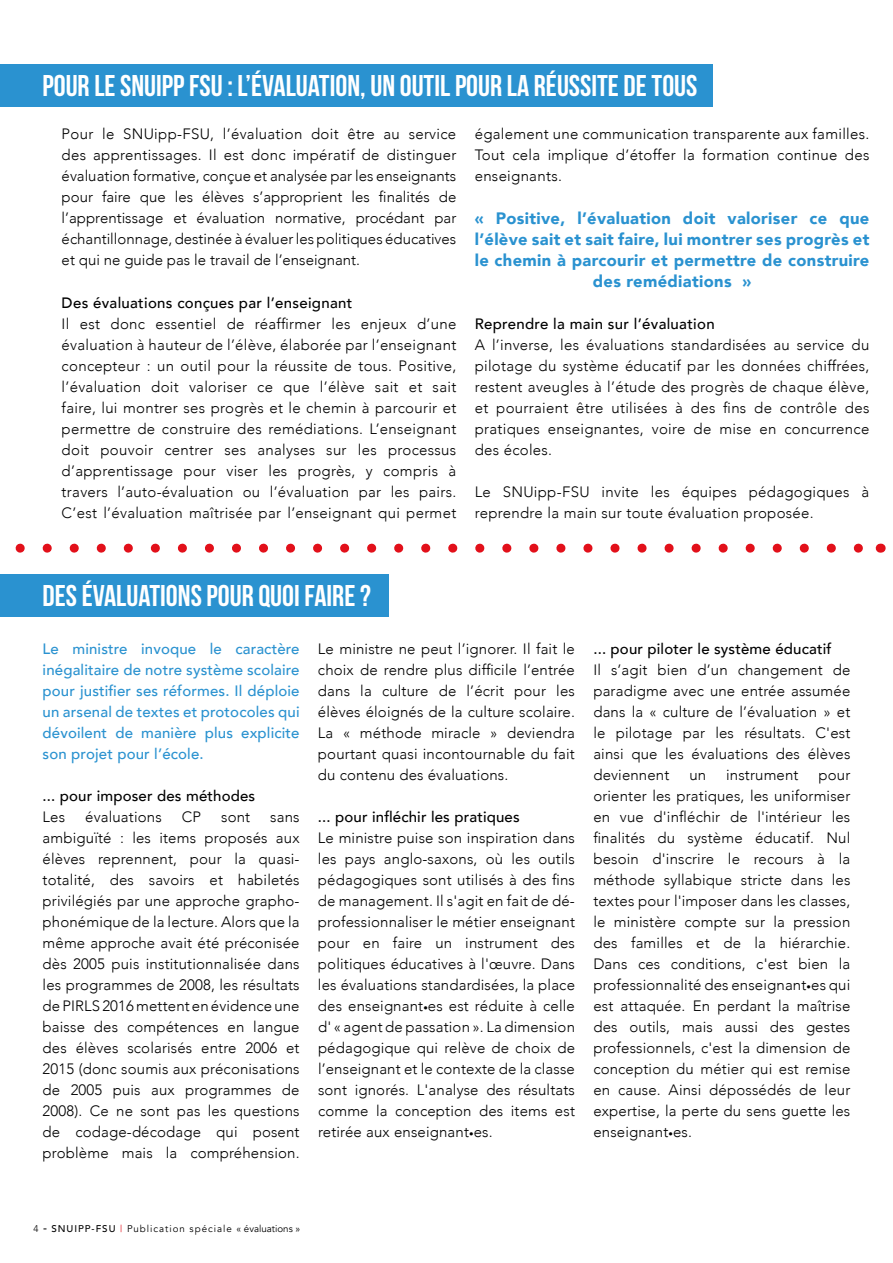
<style>
.page{position:relative;width:893px;height:1263px;background:#fff}
.page>*{position:absolute;margin:0;border:0;box-sizing:border-box;transform-origin:0 0}
.t1{font:30px "Bebas Neue";color:#fff}
.t2{font:900 16.5px/21px "Avenir";letter-spacing:.02em;color:#2a92d0;text-align:center}
.t3{font:300 15px/21px "Avenir";letter-spacing:.01em;color:#000;text-align:justify}
.t4{font:500 15px/21px "Avenir";letter-spacing:.01em;color:#2a92d0;text-align:justify}
.t5{font:500 15px "Avenir";letter-spacing:.01em;color:#000}
.t6{font:9.75px "Avenir";letter-spacing:.1em;color:#000}
.s1{font-size:9px}
.s2{font-weight:300}
.s3{font-family:"Fira Sans";font-weight:500}
.s4{font-weight:500}
.s5{color:#e2101a}
</style>
<div class="page">
<div style="left:0;top:64px;width:712px;height:42px;background:#2a92d0"></div>
<div style="left:0;top:574px;width:388px;height:42px;background:#2a92d0"></div>
<svg style="left:15px;top:544px;width:848px;height:9px"></svg>
<h1 class="t1" style="left:43px;top:69px;width:656px">POUR LE SNUIPP FSU : L’ÉVALUATION, UN OUTIL POUR LA RÉUSSITE DE TOUS</h1>
<p class="t3" style="left:62px;top:124px;width:396px">Pour le SNUipp-FSU, l’évaluation doit être au service des apprentissages. Il est donc impératif de distinguer évaluation formative, conçue et analysée par les enseignants pour faire que les élèves s’approprient les finalités de l’apprentissage et évaluation normative, procédant par échantillonnage, destinée à évaluer les politiques éducatives et qui ne guide pas le travail de l’enseignant.</p>
<p class="t5" style="left:62px;top:289px;width:292px">Des évaluations conçues par l’enseignant</p>
<p class="t3" style="left:62px;top:313px;width:396px">Il est donc essentiel de réaffirmer les enjeux d’une évaluation à hauteur de l’élève, élaborée par l’enseignant concepteur : un outil pour la réussite de tous. Positive, l’évaluation doit valoriser ce que l’élève sait et sait faire, lui montrer ses progrès et le chemin à parcourir et permettre de construire des remédiations. L’enseignant doit pouvoir centrer ses analyses sur les processus d’apprentissage pour viser les progrès, y compris à travers l’auto-évaluation ou l’évaluation par les pairs.<br>C’est l’évaluation maîtrisée par l’enseignant qui permet</p>
<p class="t3" style="left:475px;top:124px;width:396px">également une communication transparente aux familles.<br>Tout cela implique d’étoffer la formation continue des enseignants.</p>
<p class="t2" style="left:475px;top:207px;width:396px">« Positive, l’évaluation doit valoriser ce que l’élève sait et sait faire, lui montrer ses progrès et le chemin à parcourir et permettre de construire des remédiations »</p>
<p class="t5" style="left:475px;top:310px;width:241px">Reprendre la main sur l’évaluation</p>
<p class="t3" style="left:475px;top:334px;width:396px">A l’inverse, les évaluations standardisées au service du pilotage du système éducatif par les données chiffrées, restent aveugles à l’étude des progrès de chaque élève, et pourraient être utilisées à des fins de contrôle des pratiques enseignantes, voire de mise en concurrence des écoles.</p>
<p class="t3" style="left:475px;top:481px;width:396px">Le SNUipp-FSU invite les équipes pédagogiques à reprendre la main sur toute évaluation proposée.</p>
<h1 class="t1" style="left:43px;top:579px;width:330px">DES ÉVALUATIONS POUR QUOI FAIRE ?</h1>
<p class="t4" style="left:43px;top:637px;width:259px">Le ministre invoque le caractère inégalitaire de notre système scolaire pour justifier ses réformes. Il déploie un arsenal de textes et protocoles qui dévoilent de manière plus explicite son projet pour l’école.</p>
<p class="t5" style="left:43px;top:783px;width:214px">... pour imposer des méthodes</p>
<p class="t3" style="left:43px;top:806px;width:24px">Les</p>
<p class="t3" style="left:85px;top:806px;width:78px">évaluations</p>
<p class="t3" style="left:182px;top:806px;width:21px">CP</p>
<p class="t3" style="left:221px;top:806px;width:31px">sont</p>
<p class="t3" style="left:43px;top:806px;width:259px;text-indent:228px">sans ambiguïté : les items proposés aux élèves reprennent, pour la quasi&shy;totalité, des savoirs et habiletés privilégiés par une approche grapho&shy;phonémique de la lecture. Alors que la même approche avait été préconisée dès 2005 puis institutionnalisée dans les programmes de 2008, les résultats de PIRLS 2016 mettent en évidence une baisse des compétences en langue des élèves scolarisés entre 2006 et 2015 (donc soumis aux préconisations de 2005 puis aux programmes de 2008). Ce ne sont pas les questions de codage-décodage qui posent problème mais la compréhension.</p>
<p class="t3" style="left:318px;top:638px;width:258px">Le ministre ne peut l’ignorer. Il fait le choix de rendre plus difficile l’entrée dans la culture de l’écrit pour les élèves éloignés de la culture scolaire.<br>La « méthode miracle » deviendra pourtant quasi incontournable du fait du contenu des évaluations.</p>
<p class="t5" style="left:318px;top:804px;width:203px">... pour infléchir les pratiques</p>
<p class="t3" style="left:318px;top:827px;width:259px">Le ministre puise son inspiration dans les pays anglo-saxons, où les outils pédagogiques sont utilisés à des fins de management. Il s'agit en fait de dé&shy;professionnaliser le métier enseignant pour en faire un instrument des politiques éducatives à l'œuvre. Dans les évaluations standardisées, la place des enseignant<span class="s1">•</span>es est réduite à celle d' « agent de passation ». La dimension pédagogique qui relève de choix de l’enseignant et le contexte de la classe sont ignorés. L'analyse des résultats comme la conception des items est retirée aux enseignant<span class="s1">•</span>es.</p>
<p class="t5" style="left:593px;top:636px;width:240px">... pour piloter le système éducatif</p>
<p class="t3" style="left:593px;top:659px;width:259px">Il s’agit bien d’un changement de paradigme avec une entrée assumée dans la « culture de l’évaluation » et le pilotage par les résultats. C'est ainsi que les évaluations des élèves deviennent</p>
<p class="t3" style="left:689px;top:764px;width:18px">un</p>
<p class="t3" style="left:726px;top:764px;width:74px">instrument</p>
<p class="t3" style="left:593px;top:764px;width:259px;text-indent:225px">pour orienter les pratiques, les uniformiser en vue d'infléchir de l'intérieur les finalités du système éducatif. Nul besoin d'inscrire le recours à la méthode syllabique stricte dans les textes pour l'imposer dans les classes, le ministère compte sur la pression des familles et de la hiérarchie.<br>Dans ces conditions, c'est bien la professionnalité des enseignant<span class="s1">•</span>es qui est attaquée. En perdant la maîtrise des outils, mais aussi des gestes professionnels, c'est la dimension de conception du métier qui est remise en cause. Ainsi dépossédés de leur expertise, la perte du sens guette les enseignant<span class="s1">•</span>es.</p>
<p class="t6" style="left:33px;top:1223px;width:268px"><span class="s2">4</span> <span class="s3">-</span> <span class="s4">SNUIPP-FSU</span> <span class="s5">|</span> Publication spéciale « évaluations »</p>
</div>
